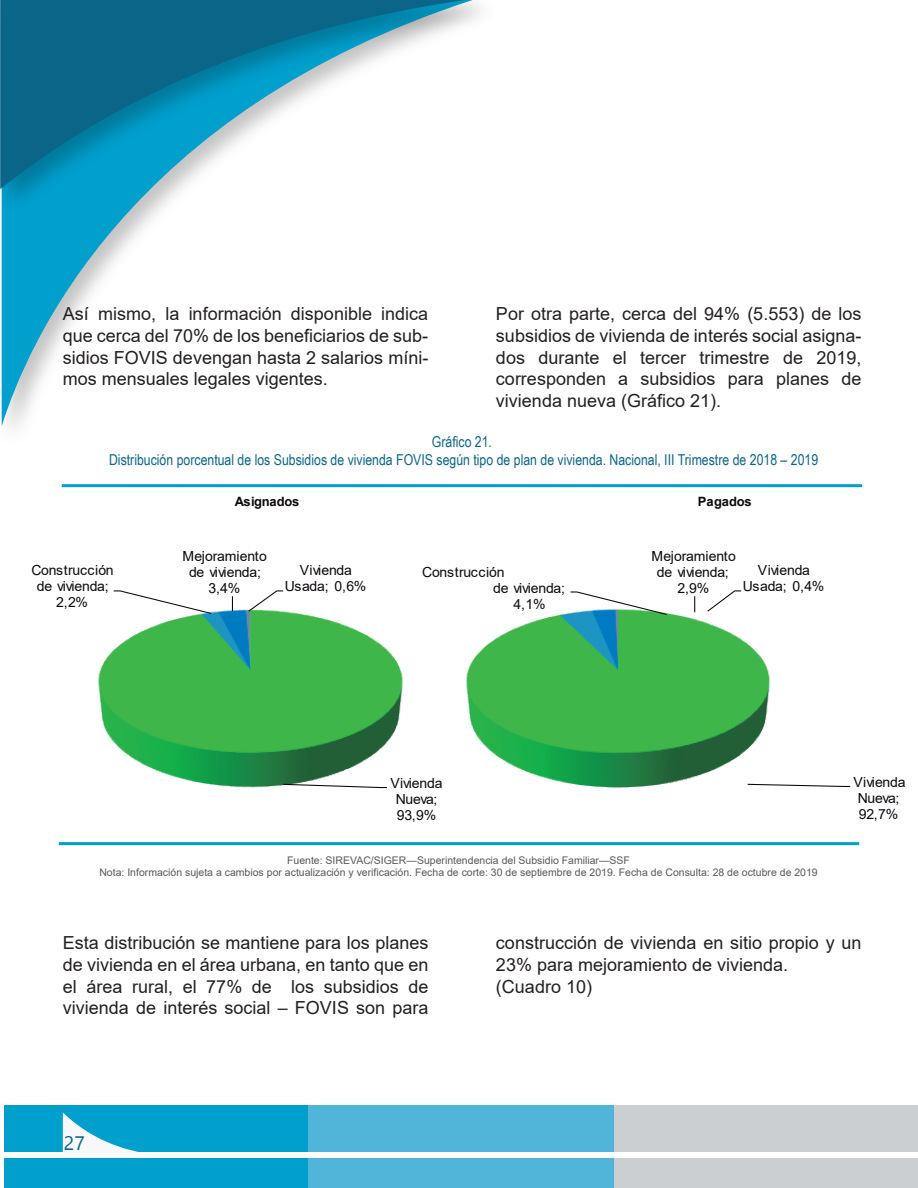
<style>
.page{position:relative;width:918px;height:1188px;background:#fff}
.page>*{position:absolute;margin:0;border:0;box-sizing:border-box;transform-origin:0 0}
.t1{font:19.5px "Gadugi";color:#0b6588}
.t2{font:18px/21.6px "Arial";color:#231f20;text-align:justify}
.t3{font:15px/18px "Arial Narrow";color:#0b6588;text-align:center}
.t4{font:13.95px/16px "Arial";letter-spacing:-.015em;color:#0c090d;text-align:center}
.t5{font:700 12.75px "Arial";letter-spacing:-.025em;color:#0c090d}
.t6{font:10.5px/12.6px "Arial";color:#57585a;text-align:center}
</style>
<div class="page">
<div style="left:4px;top:1105px;width:307px;height:83px;background:#009fcc"></div>
<div style="left:308px;top:1105px;width:308px;height:83px;background:#51b5d9"></div>
<svg style="left:2px;top:222px;width:146px;height:204px"></svg>
<img style="left:1px;top:6px;width:479px;height:216px">
<svg style="left:0;top:0;width:478px;height:189px"></svg>
<div style="left:614px;top:1105px;width:304px;height:83px;background:#cccfd1"></div>
<div style="left:0;top:1153px;width:918px;height:5px;background:#fff"></div>
<img style="left:98px;top:596px;width:305px;height:192px">
<svg style="left:282px;top:783px;width:106px;height:6px"></svg>
<svg style="left:113px;top:590px;width:99px;height:25px"></svg>
<svg style="left:232px;top:596px;width:1px;height:15px"></svg>
<svg style="left:247px;top:590px;width:37px;height:23px"></svg>
<img style="left:466px;top:596px;width:304px;height:192px">
<svg style="left:747px;top:783px;width:104px;height:5px"></svg>
<svg style="left:569px;top:591px;width:99px;height:25px"></svg>
<svg style="left:694px;top:596px;width:1px;height:16px"></svg>
<svg style="left:706px;top:590px;width:36px;height:23px"></svg>
<svg style="left:63px;top:1112px;width:84px;height:41px"></svg>
<hr style="left:62px;top:484px;width:800px;height:3px;background:#009fcc">
<hr style="left:59px;top:842px;width:800px;height:3px;background:#009fcc">
<p class="t2" style="left:63px;top:303px;width:367px">Así mismo, la información disponible indica que cerca del 70% de los beneficiarios de sub&shy;sidios FOVIS devengan hasta 2 salarios míni&shy;mos mensuales legales vigentes.</p>
<p class="t2" style="left:496px;top:303px;width:367px">Por otra parte, cerca del 94% (5.553) de los subsidios de vivienda de interés social asigna&shy;dos durante el tercer trimestre de 2019, corresponden a subsidios para planes de vivienda nueva (Gráfico 21).</p>
<p class="t3" style="left:109px;top:433px;width:711px">Gráfico 21.<br>Distribución porcentual de los Subsidios de vivienda FOVIS según tipo de plan de vivienda. Nacional, III Trimestre de 2018 – 2019</p>
<p class="t4" style="left:31px;top:562px;width:84px">Construcción de vivienda;<br>2,2%</p>
<p class="t5" style="left:235px;top:492px;width:66px">Asignados</p>
<p class="t4" style="left:183px;top:548px;width:86px">Mejoramiento de vivienda;<br>3,4%</p>
<p class="t4" style="left:285px;top:562px;width:83px">Vivienda<br>Usada; 0,6%</p>
<p class="t4" style="left:422px;top:564px;width:84px">Construcción</p>
<p class="t4" style="left:493px;top:580px;width:73px">de vivienda;</p>
<p class="t4" style="left:514px;top:596px;width:33px">4,1%</p>
<p class="t5" style="left:698px;top:493px;width:55px">Pagados</p>
<p class="t4" style="left:652px;top:548px;width:86px">Mejoramiento de vivienda;<br>2,9%</p>
<p class="t4" style="left:743px;top:562px;width:83px">Vivienda<br>Usada; 0,4%</p>
<p class="t4" style="left:390px;top:775px;width:54px">Vivienda<br>Nueva;<br>93,9%</p>
<p class="t6" style="left:99px;top:854px;width:720px">Fuente: SIREVAC/SIGER—Superintendencia del Subsidio Familiar—SSF<br>Nota: Información sujeta a cambios por actualización y verificación. Fecha de corte: 30 de septiembre de 2019. Fecha de Consulta: 28 de octubre de 2019</p>
<p class="t4" style="left:853px;top:774px;width:54px">Vivienda<br>Nueva;<br>92,7%</p>
<p class="t2" style="left:63px;top:932px;width:367px">Esta distribución se mantiene para los planes de vivienda en el área urbana, en tanto que en el área rural, el 77% de los subsidios de vivienda de interés social – FOVIS son para</p>
<p class="t1" style="left:64px;top:1131px;width:23px">27</p>
<p class="t2" style="left:496px;top:932px;width:367px;text-align:left">construcción de vivienda en sitio propio y un<br>23% para mejoramiento de vivienda.<br>(Cuadro 10)</p>
</div>
